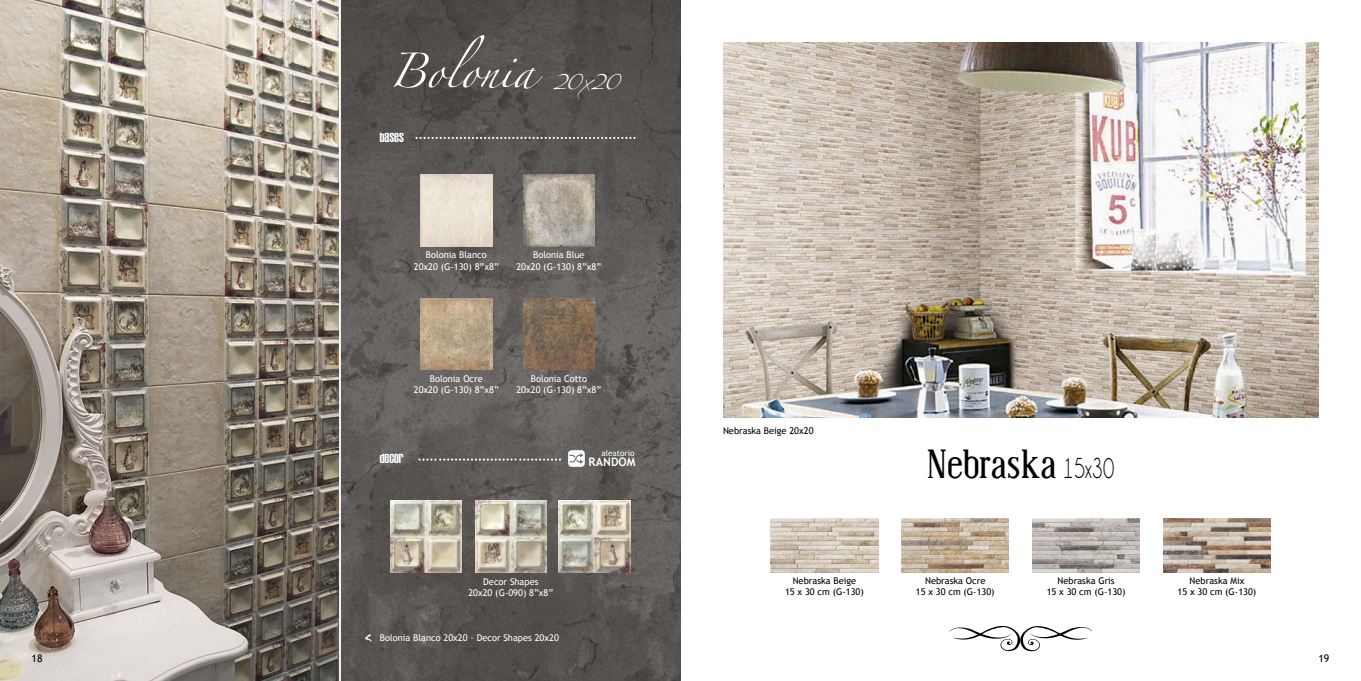
<style>
.page{position:relative;width:1361px;height:681px;background:#fff}
.page>*{position:absolute;margin:0;border:0;box-sizing:border-box;transform-origin:0 0}
.t1{font:39.6px "Bistecca";letter-spacing:.02em;color:#000}
.t2{font:29.1px "Scriptina";color:#fff}
.t3{font:13.5px "Establo";color:#fff}
.t4{font:700 11.7px "Trebuchet MS";color:#fff}
.t5{font:10.5px "Trebuchet MS";color:#000}
.t6{font:9.3px/11.1px "Trebuchet MS";color:#fff;text-align:center}
.t7{font:9.3px/11.1px "Trebuchet MS";color:#000;text-align:center}
.t8{font:8.25px "Trebuchet MS";color:#fff}
.s1{font-family:"Champagne&Limousines";font-size:29.1px}
</style>
<div class="page">
<img style="left:0;top:0;width:339px;height:680px">
<img style="left:339px;top:0;width:341px;height:680px">
<img style="left:421px;top:175px;width:71px;height:71px">
<img style="left:523px;top:175px;width:71px;height:71px">
<img style="left:421px;top:298px;width:71px;height:71px">
<img style="left:523px;top:298px;width:71px;height:71px">
<img style="left:390px;top:500px;width:72px;height:72px">
<img style="left:475px;top:500px;width:71px;height:72px">
<img style="left:559px;top:500px;width:71px;height:72px">
<svg style="left:393px;top:35px;width:150px;height:54px;background:#656361"></svg>
<div style="left:568px;top:450px;width:17px;height:16px;background:#fff;border-radius:4px"></div>
<svg style="left:569px;top:453px;width:14px;height:10px"></svg>
<svg style="left:418px;top:458px;width:143px;height:2px"></svg>
<svg style="left:415px;top:137px;width:220px;height:2px"></svg>
<img style="left:723px;top:43px;width:595px;height:374px">
<img style="left:771px;top:518px;width:107px;height:54px">
<img style="left:1032px;top:518px;width:107px;height:54px">
<img style="left:1163px;top:518px;width:107px;height:54px">
<img style="left:902px;top:518px;width:107px;height:54px">
<svg style="left:949px;top:625px;width:143px;height:27px"></svg>
<svg style="left:365px;top:633px;width:7px;height:8px"></svg>
<p class="t5" style="left:32px;top:652px;width:13px">18</p>
<h3 class="t3" style="left:380px;top:129px;width:26px">BASES</h3>
<h2 class="t2" style="left:553px;top:62px;width:70px">20x20</h2>
<p class="t6" style="left:414px;top:249px;width:86px">Bolonia Blanco<br>20x20 (G-130) 8”x8”</p>
<p class="t6" style="left:516px;top:249px;width:86px">Bolonia Blue<br>20x20 (G-130) 8”x8”</p>
<p class="t6" style="left:414px;top:373px;width:86px">Bolonia Ocre<br>20x20 (G-130) 8”x8”</p>
<p class="t6" style="left:516px;top:373px;width:86px">Bolonia Cotto<br>20x20 (G-130) 8”x8”</p>
<p class="t8" style="left:601px;top:448px;width:35px">aleatorio</p>
<h3 class="t3" style="left:380px;top:451px;width:25px">DECOR</h3>
<p class="t4" style="left:588px;top:454px;width:48px">RANDOM</p>
<p class="t6" style="left:468px;top:576px;width:86px">Decor Shapes<br>20x20 (G-090) 8”x8”</p>
<p class="t6" style="left:380px;top:632px;width:181px">Bolonia Blanco 20x20 · Decor Shapes 20x20</p>
<p class="t7" style="left:723px;top:425px;width:92px">Nebraska Beige 20x20</p>
<h1 class="t1" style="left:927px;top:441px;width:188px">Nebraska <span class="s1">15x30</span></h1>
<p class="t7" style="left:785px;top:574px;width:80px">Nebraska Beige<br>15 x 30 cm (G-130)</p>
<p class="t7" style="left:1046px;top:574px;width:80px">Nebraska Gris<br>15 x 30 cm (G-130)</p>
<p class="t7" style="left:1177px;top:574px;width:80px">Nebraska Mix<br>15 x 30 cm (G-130)</p>
<p class="t7" style="left:916px;top:574px;width:80px">Nebraska Ocre<br>15 x 30 cm (G-130)</p>
<p class="t5" style="left:1318px;top:652px;width:13px">19</p>
</div>
